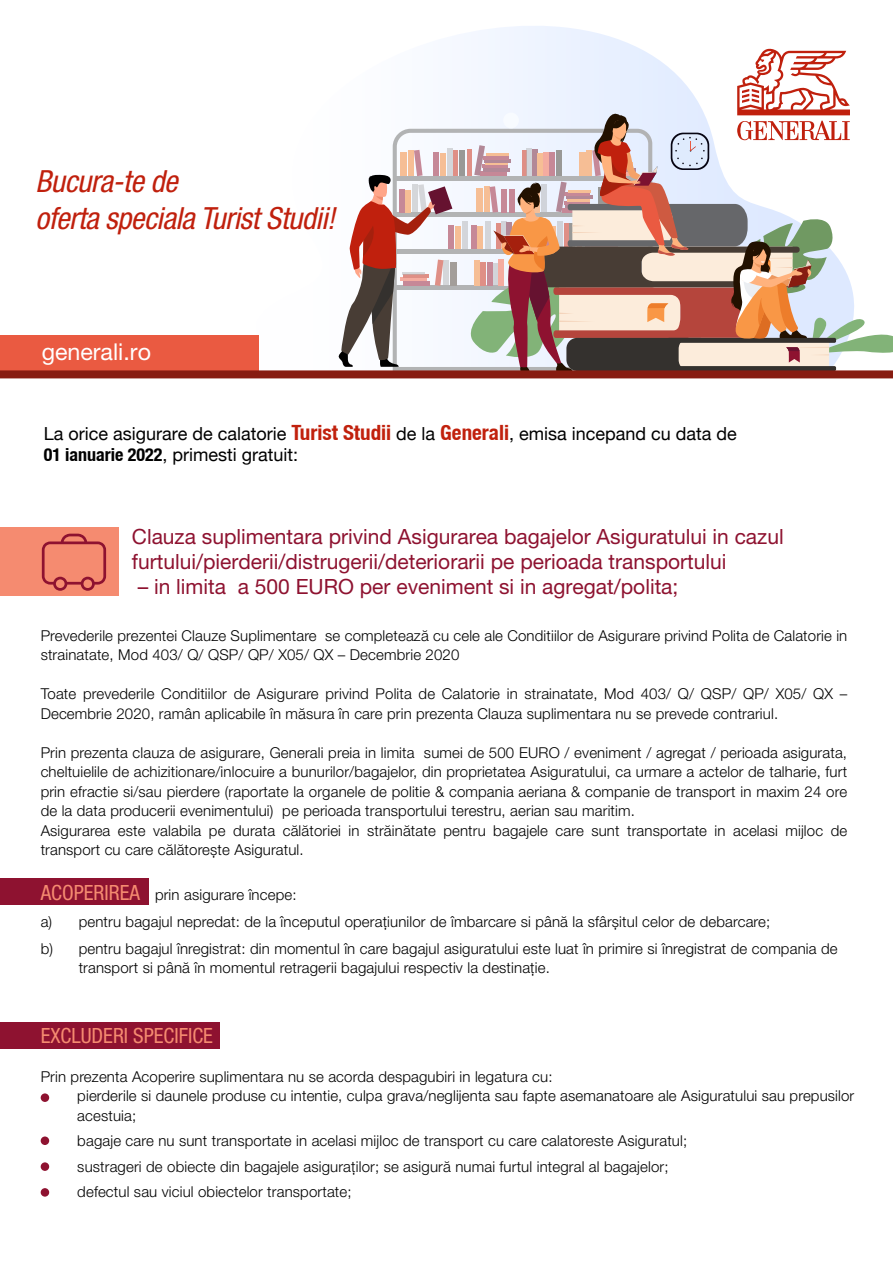
<style>
.page{position:relative;width:893px;height:1263px;background:#fff}
.page>*{position:absolute;margin:0;border:0;box-sizing:border-box;transform-origin:0 0}
.t1{font:italic condensed 30.6px/36.6px "Helvetica Neue LT Pro";letter-spacing:-.015em;color:#c0200d}
.t2{font:23.25px "Helvetica Neue LT Pro";color:#fff}
.t3{font:21px/25px "Helvetica Neue LT Pro";color:#8e1230}
.t4{font:condensed 21px "Helvetica Neue LT Pro";color:#f58b70}
.t5{font:18px/21.6px "Helvetica Neue Rom";color:#000}
.t6{font:300 15px/19.5px "Helvetica Neue LT Pro";letter-spacing:.01em;color:#000}
.s1{font-family:"Helvetica Neue";font-weight:700;font-stretch:condensed;font-size:21px;color:#c1210d}
.s2{font-family:"Helvetica Neue";font-weight:700;font-stretch:condensed}
.s3{font-weight:400;font-stretch:condensed;font-size:21px;color:#f58b70}
</style>
<div class="page">
<svg style="left:464px;top:26px;width:174px;height:22px"></svg>
<div style="left:0;top:1022px;width:220px;height:26px;background:#8e1230"></div>
<div style="left:0;top:878px;width:149px;height:26px;background:#8e1230"></div>
<div style="left:0;top:527px;width:118px;height:69px;background:#f58b70"></div>
<svg style="left:42px;top:534px;width:64px;height:57px"></svg>
<div style="left:41px;top:1093px;width:8px;height:9px;background:#8e1230;border-radius:50%"></div>
<div style="left:41px;top:1136px;width:8px;height:9px;background:#8e1230;border-radius:50%"></div>
<div style="left:41px;top:1188px;width:8px;height:8px;background:#8e1230;border-radius:50%"></div>
<div style="left:41px;top:1162px;width:8px;height:9px;background:#8e1230;border-radius:50%"></div>
<svg style="left:0;top:48px;width:893px;height:330px"></svg>
<h1 class="t1" style="left:36px;top:164px;width:301px">Bucura-te de<br>oferta speciala Turist Studii!</h1>
<h2 class="t2" style="left:42px;top:338px;width:111px">generali.ro</h2>
<p class="t5" style="left:44px;top:422px;width:695px">La orice asigurare de calatorie <span class="s1">Turist Studii</span> de la <span class="s1">Generali</span>, emisa incepand cu data de<br><span class="s2">01 ianuarie 2022</span>, primesti gratuit:</p>
<h3 class="t3" style="left:132px;top:523px;width:653px">Clauza suplimentara privind Asigurarea bagajelor Asiguratului in cazul furtului/pierderii/distrugerii/deteriorarii pe perioada transportului</h3>
<h3 class="t3" style="left:138px;top:574px;width:542px">– in limita a 500 EURO per eveniment si in agregat/polita;</h3>
<p class="t6" style="left:41px;top:625px;width:808px">Prevederile prezentei Clauze Suplimentare se completează cu cele ale Conditiilor de Asigurare privind Polita de Calatorie in strainatate, Mod 403/ Q/ QSP/ QP/ X05/ QX – Decembrie 2020</p>
<p class="t6" style="left:41px;top:684px;width:808px">Toate prevederile Conditiilor de Asigurare privind Polita de Calatorie in strainatate, Mod 403/ Q/ QSP/ QP/ X05/ QX –<br>Decembrie 2020, ramân aplicabile în măsura în care prin prezenta Clauza suplimentara nu se prevede contrariul.</p>
<p class="t6" style="left:41px;top:742px;width:808px">Prin prezenta clauza de asigurare, Generali preia in limita sumei de 500 EURO / eveniment / agregat / perioada asigurata, cheltuielile de achizitionare/inlocuire a bunurilor/bagajelor, din proprietatea Asiguratului, ca urmare a actelor de talharie, furt prin efractie si/sau pierdere (raportate la organele de politie &amp; compania aeriana &amp; companie de transport in maxim 24 ore de la data producerii evenimentului) pe perioada transportului terestru, aerian sau maritim.<br>Asigurarea este valabila pe durata călătoriei in străinătate pentru bagajele care sunt transportate in acelasi mijloc de transport cu care călătorește Asiguratul.</p>
<p class="t6" style="left:41px;top:881px;width:798px;line-height:27px"><span class="s3">ACOPERIREA</span> prin asigurare începe:<br>a) pentru bagajul nepredat: de la începutul operațiunilor de îmbarcare si până la sfârșitul celor de debarcare;<br>b) pentru bagajul înregistrat: din momentul în care bagajul asiguratului este luat în primire si înregistrat de compania de</p>
<p class="t6" style="left:79px;top:958px;width:473px">transport si până în momentul retragerii bagajului respectiv la destinație.</p>
<h3 class="t4" style="left:41px;top:1023px;width:174px">EXCLUDERI SPECIFICE</h3>
<p class="t6" style="left:77px;top:1066px;width:778px;text-indent:-37px">Prin prezenta Acoperire suplimentara nu se acorda despagubiri in legatura cu:<br>pierderile si daunele produse cu intentie, culpa grava/neglijenta sau fapte asemanatoare ale Asiguratului sau prepusilor acestuia;</p>
<p class="t6" style="left:77px;top:1128px;width:611px;line-height:25.5px">bagaje care nu sunt transportate in acelasi mijloc de transport cu care calatoreste Asiguratul; sustrageri de obiecte din bagajele asiguraţilor; se asigură numai furtul integral al bagajelor; defectul sau viciul obiectelor transportate;</p>
</div>
